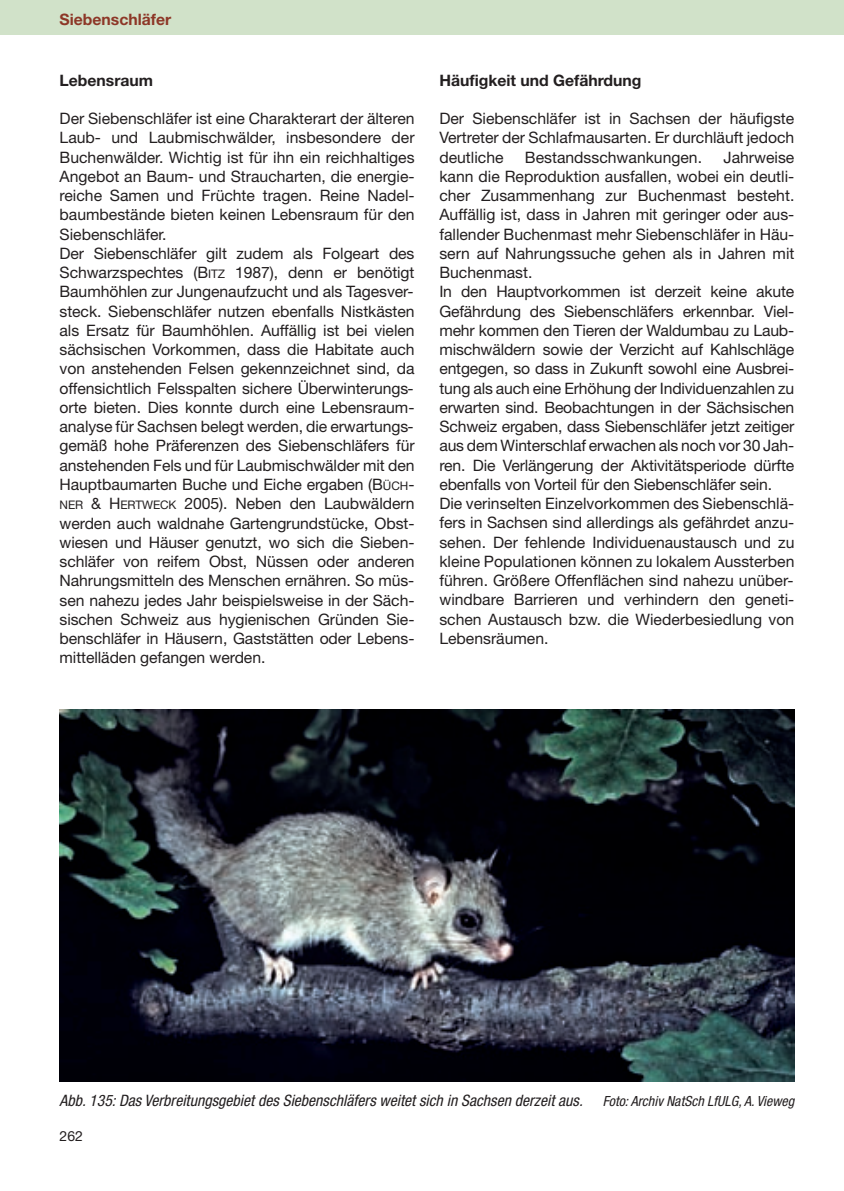
<style>
.page{position:relative;width:844px;height:1191px;background:#fff}
.page>*{position:absolute;margin:0;border:0;box-sizing:border-box;transform-origin:0 0}
.t1{font:15.75px/19.2px "Helvetica Neue";letter-spacing:-.005em;color:#231f20}
.t2{font:italic condensed 15.75px "Helvetica Neue";color:#231f20}
.t3{font:700 15.75px "Helvetica Neue";color:#231f20}
.t4{font:700 15.75px "Helvetica Neue";color:#8d3727}
.t5{font:14px "Helvetica Neue";color:#231f20}
.s1{font-size:11.9px}
.s2{font-size:14px}
</style>
<div class="page">
<div style="left:0;top:0;width:843px;height:35px;background:#d1e2c9"></div>
<img style="left:60px;top:710px;width:734px;height:371px">
<p class="t4" style="left:60px;top:14px;width:113px">Siebenschläfer</p>
<p class="t3" style="left:60px;top:74px;width:95px">Lebensraum</p>
<p class="t1" style="left:60px;top:110px;width:356px">Der Siebenschläfer ist eine Charakterart der älteren Laub- und Laubmischwälder, insbesondere der Buchenwälder. Wichtig ist für ihn ein reichhaltiges Angebot an Baum- und Straucharten, die energie&shy;reiche Samen und Früchte tragen. Reine Nadel&shy;baumbestände bieten keinen Lebensraum für den Siebenschläfer.<br>Der Siebenschläfer gilt zudem als Folgeart des Schwarzspechtes (B<span class="s1">ITZ</span> 1987), denn er benötigt Baumhöhlen zur Jungenaufzucht und als Tagesver&shy;steck. Siebenschläfer nutzen ebenfalls Nistkästen als Ersatz für Baumhöhlen. Auffällig ist bei vielen sächsischen Vorkommen, dass die Habitate auch von anstehenden Felsen gekennzeichnet sind, da offensichtlich Felsspalten sichere Überwinterungs&shy;orte bieten. Dies konnte durch eine Lebensraum&shy;analyse für Sachsen belegt werden, die erwartungs&shy;gemäß hohe Präferenzen des Siebenschläfers für anstehenden Fels und für Laubmischwälder mit den Hauptbaumarten Buche und Eiche ergaben (B<span class="s1">ÜCH</span>-<span class="s1">NER</span> &amp; H<span class="s1">ERTWECK</span> 2005). Neben den Laubwäldern werden auch waldnahe Gartengrundstücke, Obst&shy;wiesen und Häuser genutzt, wo sich die Sieben&shy;schläfer von reifem Obst, Nüssen oder anderen Nahrungsmitteln des Menschen ernähren. So müs&shy;sen nahezu jedes Jahr beispielsweise in der Säch&shy;sischen Schweiz aus hygienischen Gründen Sie&shy;benschläfer in Häusern, Gaststätten oder Lebens - mittelläden gefangen werden.</p>
<p class="t3" style="left:439px;top:74px;width:203px">Häufigkeit und Gefährdung</p>
<p class="t1" style="left:439px;top:110px;width:356px;text-align:justify">Der Siebenschläfer ist in Sachsen der häufigste Vertreter der Schlafmausarten. Er durchläuft jedoch deutliche</p>
<p class="t1" style="left:439px;top:149px;width:356px;text-indent:284px">Jahrweise kann die Reproduktion ausfallen, wobei ein deutli&shy;cher Zusammenhang zur Buchenmast besteht.<br>Auffällig ist, dass in Jahren mit geringer oder aus&shy;fallender Buchenmast mehr Siebenschläfer in Häu&shy;sern auf Nahrungssuche gehen als in Jahren mit Buchenmast.<br>In den Hauptvorkommen ist derzeit keine akute Gefährdung des Siebenschläfers erkennbar. Viel&shy;mehr kommen den Tieren der Waldumbau zu Laub&shy;mischwäldern sowie der Verzicht auf Kahlschläge entgegen, so dass in Zukunft sowohl eine Ausbrei&shy;tung als auch eine Erhöhung der Individuenzahlen zu erwarten sind. Beobachtungen in der Sächsischen Schweiz ergaben, dass Siebenschläfer jetzt zeitiger aus dem Winterschlaf erwachen als noch vor 30 Jah&shy;ren. Die Verlängerung der Aktivitätsperiode dürfte ebenfalls von Vorteil für den Siebenschläfer sein.<br>Die verinselten Einzelvorkommen des Siebenschlä&shy;fers in Sachsen sind allerdings als gefährdet anzu&shy;sehen. Der fehlende Individuenaustausch und zu kleine Populationen können zu lokalem Aussterben führen. Größere Offenflächen sind nahezu unüber&shy;windbare Barrieren und verhindern den geneti&shy;schen Austausch bzw. die Wiederbesiedlung von Lebensräumen.</p>
<p class="t1" style="left:525px;top:149px;width:178px">Bestandsschwankungen.</p>
<p class="t2" style="left:60px;top:1095px;width:738px">Abb.135:Das Verbreitungsgebiet des Siebenschläfers weitet sich in Sachsen derzeit aus. <span class="s2">Foto:Archiv NatSch LfULG,A.Vieweg</span></p>
<p class="t5" style="left:60px;top:1131px;width:25px">262</p>
</div>
